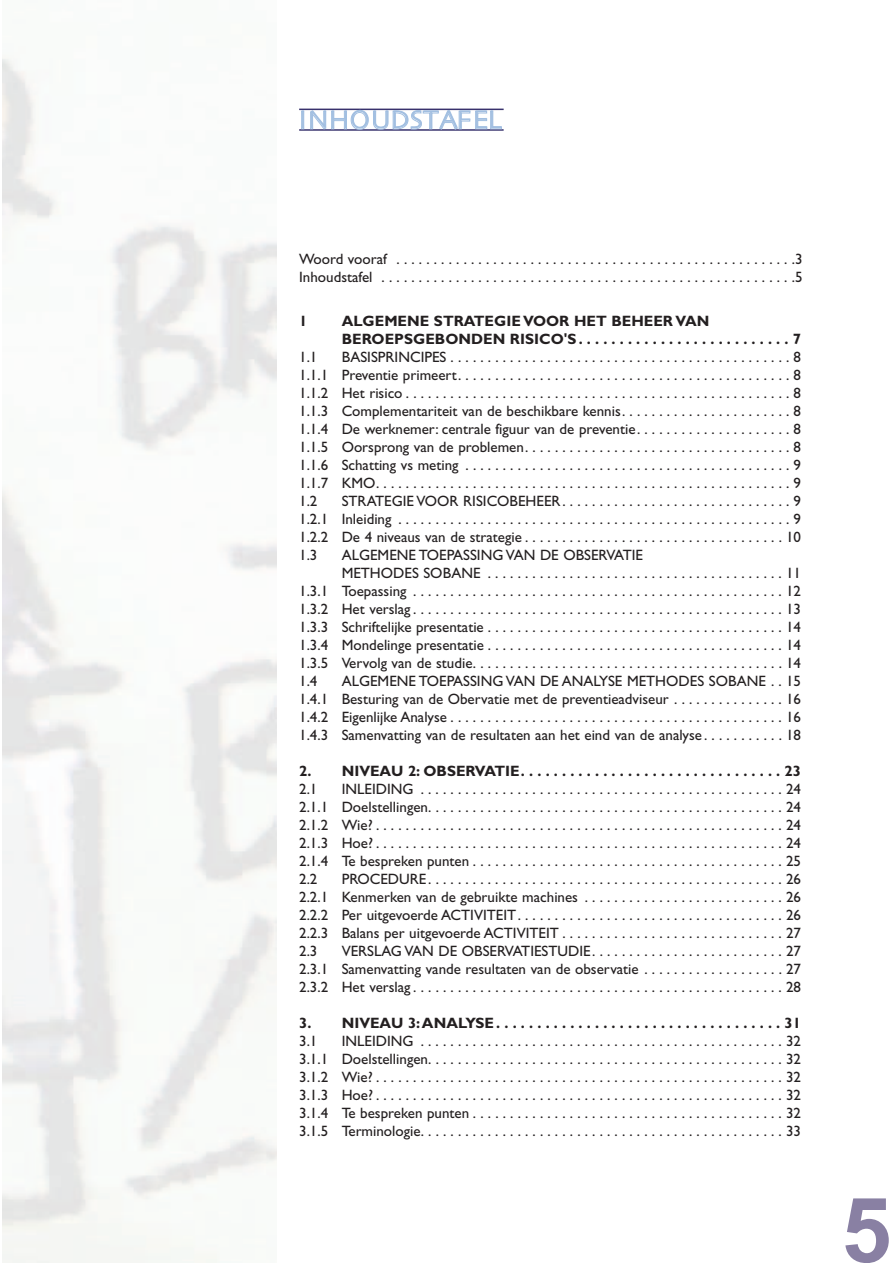
<style>
.page{position:relative;width:893px;height:1263px;background:#fff}
.page>*{position:absolute;margin:0;border:0;box-sizing:border-box;transform-origin:0 0}
.t1{font:90px "Arial Bold MS";color:#8980a3}
.t2{font:27px "Skia";letter-spacing:-.005em;color:#a2bfe1}
.t3{font:15px/18px "Gill Sans";color:#231f20;text-align:justify}
.t4{font:700 15px/18px "Gill Sans";color:#231f20}
</style>
<div class="page">
<hr style="left:299px;top:109px;width:205px;height:1px;background:#38326d">
<hr style="left:299px;top:129px;width:205px;height:2px;background:#38326d">
<h2 class="t2" style="left:299px;top:103px;width:205px">INHOUDSTAFEL</h2>
<p class="t3" style="left:299px;top:251px;width:505px">Woord vooraf . . . . . . . . . . . . . . . . . . . . . . . . . . . . . . . . . . . . . . . . . . . . . . . . . . . . . .3<br>Inhoudstafel . . . . . . . . . . . . . . . . . . . . . . . . . . . . . . . . . . . . . . . . . . . . . . . . . . . . . . . .5</p>
<p class="t4" style="left:299px;top:314px;width:10px">1</p>
<p class="t4" style="left:342px;top:314px;width:461px">ALGEMENE STRATEGIE VOOR HET BEHEER VAN<br>BEROEPSGEBONDEN RISICO'S . . . . . . . . . . . . . . . . . . . . . . . . . . 7</p>
<p class="t3" style="left:299px;top:350px;width:20px">1.1</p>
<p class="t3" style="left:299px;top:350px;width:503px;text-indent:43px">BASISPRINCIPES . . . . . . . . . . . . . . . . . . . . . . . . . . . . . . . . . . . . . . . . . . . . . . 8<br>1.1.1 Preventie primeert. . . . . . . . . . . . . . . . . . . . . . . . . . . . . . . . . . . . . . . . . . . . . 8<br>1.1.2 Het risico . . . . . . . . . . . . . . . . . . . . . . . . . . . . . . . . . . . . . . . . . . . . . . . . . . . . 8<br>1.1.3 Complementariteit van de beschikbare kennis. . . . . . . . . . . . . . . . . . . . . . . 8<br>1.1.4 De werknemer: centrale figuur van de preventie. . . . . . . . . . . . . . . . . . . . . 8<br>1.1.5 Oorsprong van de problemen. . . . . . . . . . . . . . . . . . . . . . . . . . . . . . . . . . . . 8<br>1.1.6 Schatting vs meting . . . . . . . . . . . . . . . . . . . . . . . . . . . . . . . . . . . . . . . . . . . . 9<br>1.1.7 KMO. . . . . . . . . . . . . . . . . . . . . . . . . . . . . . . . . . . . . . . . . . . . . . . . . . . . . . . . 9<br>1.2</p>
<p class="t3" style="left:299px;top:494px;width:503px;text-indent:43px">STRATEGIE VOOR RISICOBEHEER. . . . . . . . . . . . . . . . . . . . . . . . . . . . . . . 9<br>1.2.1 Inleiding . . . . . . . . . . . . . . . . . . . . . . . . . . . . . . . . . . . . . . . . . . . . . . . . . . . . . 9<br>1.2.2 De 4 niveaus van de strategie . . . . . . . . . . . . . . . . . . . . . . . . . . . . . . . . . . . 10<br>1.3</p>
<p class="t3" style="left:342px;top:548px;width:303px">ALGEMENE TOEPASSING VAN DE OBSERVATIE</p>
<p class="t3" style="left:342px;top:566px;width:461px">METHODES SOBANE . . . . . . . . . . . . . . . . . . . . . . . . . . . . . . . . . . . . . . . . 11</p>
<p class="t3" style="left:299px;top:584px;width:503px">1.3.1 Toepassing . . . . . . . . . . . . . . . . . . . . . . . . . . . . . . . . . . . . . . . . . . . . . . . . . . 12</p>
<p class="t3" style="left:299px;top:602px;width:503px">1.3.2 Het verslag . . . . . . . . . . . . . . . . . . . . . . . . . . . . . . . . . . . . . . . . . . . . . . . . . . 13</p>
<p class="t3" style="left:299px;top:620px;width:503px">1.3.3 Schriftelijke presentatie . . . . . . . . . . . . . . . . . . . . . . . . . . . . . . . . . . . . . . . . 14</p>
<p class="t3" style="left:299px;top:638px;width:503px">1.3.4 Mondelinge presentatie . . . . . . . . . . . . . . . . . . . . . . . . . . . . . . . . . . . . . . . . 14</p>
<p class="t3" style="left:299px;top:656px;width:503px">1.3.5 Vervolg van de studie. . . . . . . . . . . . . . . . . . . . . . . . . . . . . . . . . . . . . . . . . . 14</p>
<p class="t3" style="left:299px;top:674px;width:20px">1.4</p>
<p class="t3" style="left:299px;top:674px;width:503px;text-indent:43px">ALGEMENE TOEPASSING VAN DE ANALYSE METHODES SOBANE . . 15<br>1.4.1 Besturing van de Obervatie met de preventieadviseur . . . . . . . . . . . . . . . 16<br>1.4.2 Eigenlijke Analyse . . . . . . . . . . . . . . . . . . . . . . . . . . . . . . . . . . . . . . . . . . . . . 16<br>1.4.3 Samenvatting van de resultaten aan het eind van de analyse. . . . . . . . . . . 18</p>
<p class="t4" style="left:299px;top:764px;width:503px">2. NIVEAU 2: OBSERVATIE. . . . . . . . . . . . . . . . . . . . . . . . . . . . . . . . 23</p>
<p class="t3" style="left:299px;top:782px;width:20px">2.1</p>
<p class="t3" style="left:299px;top:782px;width:503px;text-indent:43px">INLEIDING . . . . . . . . . . . . . . . . . . . . . . . . . . . . . . . . . . . . . . . . . . . . . . . . . 24<br>2.1.1 Doelstellingen. . . . . . . . . . . . . . . . . . . . . . . . . . . . . . . . . . . . . . . . . . . . . . . . 24<br>2.1.2 Wie? . . . . . . . . . . . . . . . . . . . . . . . . . . . . . . . . . . . . . . . . . . . . . . . . . . . . . . . 24<br>2.1.3 Hoe? . . . . . . . . . . . . . . . . . . . . . . . . . . . . . . . . . . . . . . . . . . . . . . . . . . . . . . . 24<br>2.1.4 Te bespreken punten . . . . . . . . . . . . . . . . . . . . . . . . . . . . . . . . . . . . . . . . . . 25<br>2.2</p>
<p class="t3" style="left:299px;top:872px;width:503px;text-indent:43px">PROCEDURE. . . . . . . . . . . . . . . . . . . . . . . . . . . . . . . . . . . . . . . . . . . . . . . . 26<br>2.2.1 Kenmerken van de gebruikte machines . . . . . . . . . . . . . . . . . . . . . . . . . . . 26<br>2.2.2 Per uitgevoerde ACTIVITEIT. . . . . . . . . . . . . . . . . . . . . . . . . . . . . . . . . . . . 26<br>2.2.3 Balans per uitgevoerde ACTIVITEIT . . . . . . . . . . . . . . . . . . . . . . . . . . . . . . 27<br>2.3</p>
<p class="t3" style="left:299px;top:944px;width:503px;text-indent:43px">VERSLAG VAN DE OBSERVATIESTUDIE. . . . . . . . . . . . . . . . . . . . . . . . . . 27<br>2.3.1 Samenvatting vande resultaten van de observatie . . . . . . . . . . . . . . . . . . . 27<br>2.3.2 Het verslag . . . . . . . . . . . . . . . . . . . . . . . . . . . . . . . . . . . . . . . . . . . . . . . . . . 28</p>
<p class="t4" style="left:299px;top:1016px;width:503px">3. NIVEAU 3:ANALYSE . . . . . . . . . . . . . . . . . . . . . . . . . . . . . . . . . . . 31</p>
<p class="t3" style="left:299px;top:1034px;width:20px">3.1</p>
<p class="t3" style="left:299px;top:1034px;width:503px;text-indent:43px">INLEIDING . . . . . . . . . . . . . . . . . . . . . . . . . . . . . . . . . . . . . . . . . . . . . . . . . 32<br>3.1.1 Doelstellingen. . . . . . . . . . . . . . . . . . . . . . . . . . . . . . . . . . . . . . . . . . . . . . . . 32<br>3.1.2 Wie? . . . . . . . . . . . . . . . . . . . . . . . . . . . . . . . . . . . . . . . . . . . . . . . . . . . . . . . 32<br>3.1.3 Hoe? . . . . . . . . . . . . . . . . . . . . . . . . . . . . . . . . . . . . . . . . . . . . . . . . . . . . . . . 32<br>3.1.4 Te bespreken punten . . . . . . . . . . . . . . . . . . . . . . . . . . . . . . . . . . . . . . . . . . 32<br>3.1.5 Terminologie. . . . . . . . . . . . . . . . . . . . . . . . . . . . . . . . . . . . . . . . . . . . . . . . . 33</p>
<h1 class="t1" style="left:841px;top:1178px;width:52px">5</h1>
</div>
